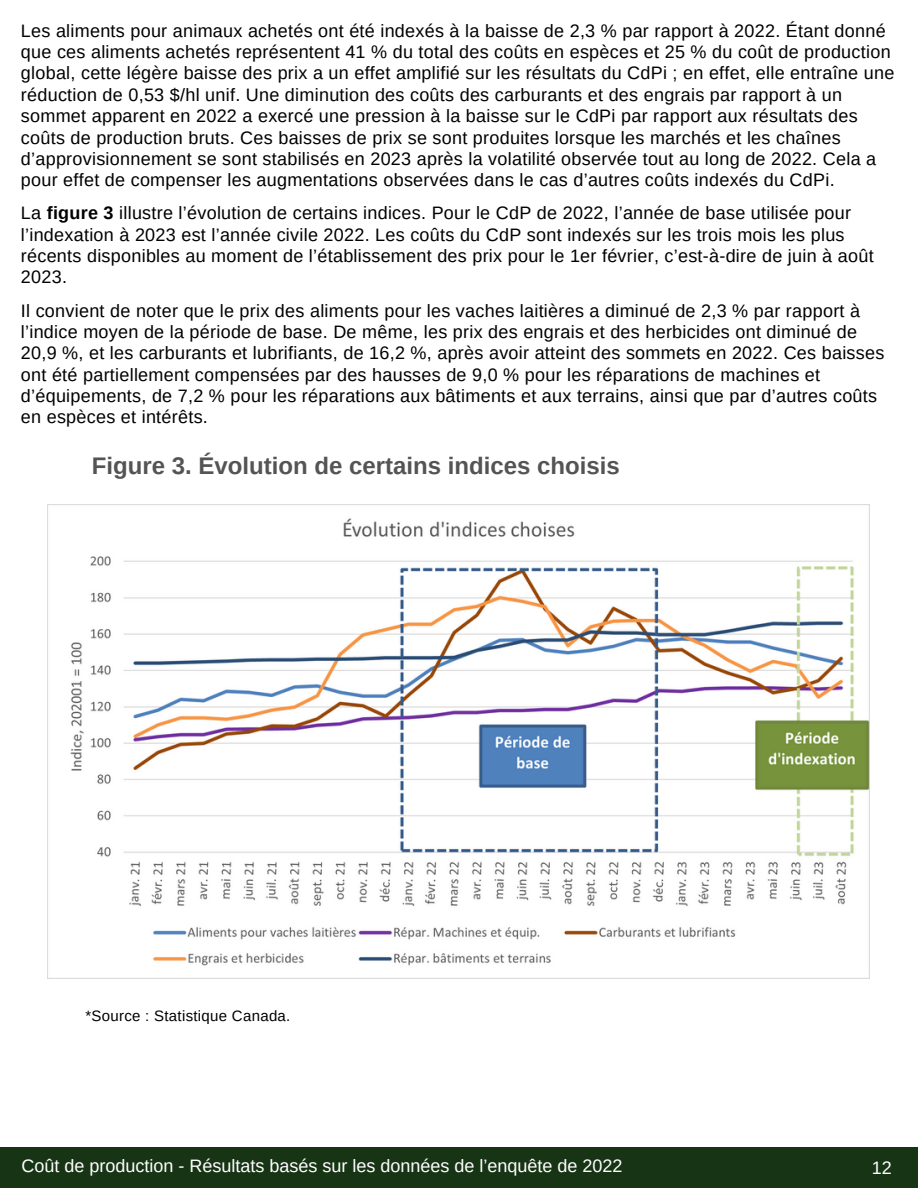
<style>
.page{position:relative;width:918px;height:1188px;background:#fff}
.page>*{position:absolute;margin:0;border:0;box-sizing:border-box;transform-origin:0 0}
.t1{font:700 24px "Arimo";color:#545454}
.t2{font:18px/21.3px "Arimo";letter-spacing:.015em;color:#000}
.t3{font:18px "Arimo";color:#fff}
.t4{font:15px "Arimo";letter-spacing:.02em;color:#000}
.s1{font-weight:700}
</style>
<div class="page">
<div style="left:0;top:1148px;width:918px;height:40px;background:#153212"></div>
<img style="left:47px;top:504px;width:823px;height:475px">
<p class="t2" style="left:21px;top:20px;width:875px">Les aliments pour animaux achetés ont été indexés à la baisse de 2,3 % par rapport à 2022. Étant donné que ces aliments achetés représentent 41 % du total des coûts en espèces et 25 % du coût de production global, cette légère baisse des prix a un effet amplifié sur les résultats du CdPi ; en effet, elle entraîne une réduction de 0,53 $/hl unif. Une diminution des coûts des carburants et des engrais par rapport à un sommet apparent en 2022 a exercé une pression à la baisse sur le CdPi par rapport aux résultats des coûts de production bruts. Ces baisses de prix se sont produites lorsque les marchés et les chaînes d’approvisionnement se sont stabilisés en 2023 après la volatilité observée tout au long de 2022. Cela a pour effet de compenser les augmentations observées dans le cas d’autres coûts indexés du CdPi.</p>
<p class="t2" style="left:21px;top:202px;width:854px">La <span class="s1">figure 3</span> illustre l’évolution de certains indices. Pour le CdP de 2022, l’année de base utilisée pour l’indexation à 2023 est l’année civile 2022. Les coûts du CdP sont indexés sur les trois mois les plus récents disponibles au moment de l’établissement des prix pour le 1er février, c’est-à-dire de juin à août 2023.</p>
<p class="t2" style="left:21px;top:300px;width:865px">Il convient de noter que le prix des aliments pour les vaches laitières a diminué de 2,3 % par rapport à l’indice moyen de la période de base. De même, les prix des engrais et des herbicides ont diminué de 20,9 %, et les carburants et lubrifiants, de 16,2 %, après avoir atteint des sommets en 2022. Ces baisses ont été partiellement compensées par des hausses de 9,0 % pour les réparations de machines et d’équipements, de 7,2 % pour les réparations aux bâtiments et aux terrains, ainsi que par d’autres coûts en espèces et intérêts.</p>
<p class="t1" style="left:92px;top:452px;width:530px">Figure 3. Évolution de certains indices choisis</p>
<p class="t4" style="left:85px;top:1007px;width:207px">*Source : Statistique Canada.</p>
<p class="t3" style="left:21px;top:1156px;width:603px">Coût de production - Résultats basés sur les données de l’enquête de 2022</p>
<p class="t3" style="left:872px;top:1158px;width:22px">12</p>
</div>
